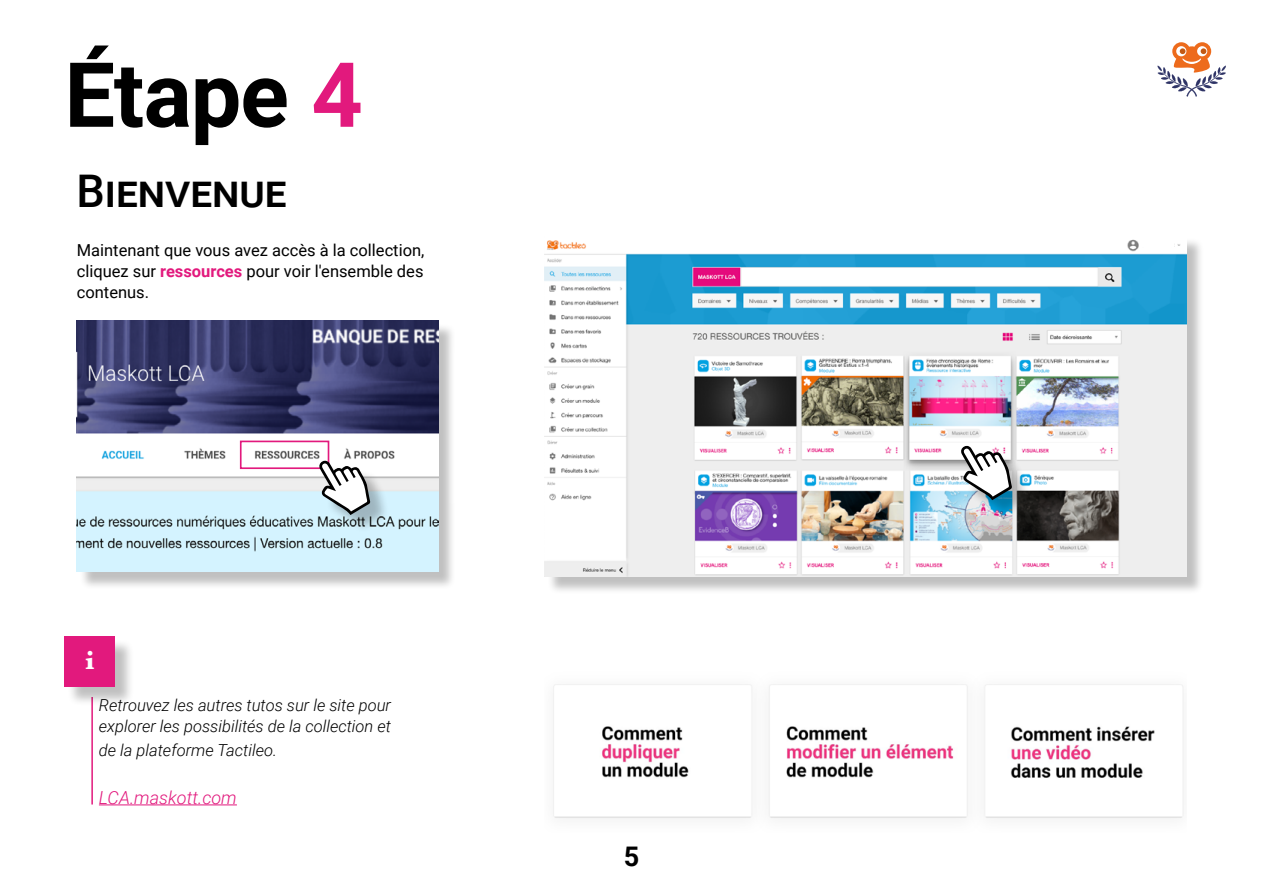
<style>
.page{position:relative;width:1263px;height:893px;background:#fff}
.page>*{position:absolute;margin:0;border:0;box-sizing:border-box;transform-origin:0 0}
.t1{font:700 90px "Roboto";letter-spacing:-.01em;color:#000}
.t2{font:500 45px "Roboto";color:#000}
.t3{font:700 27px "Roboto";color:#000}
.t4{font:700 27px "Baskerville";color:#fff}
.t5{font:italic 300 18px "Roboto";color:#e2197d}
.t6{font:italic 300 16.5px/21px "Roboto";color:#000}
.t7{font:16.5px/21px "Roboto";color:#000;text-align:justify}
.s1{color:#e2197d}
.s2{font-weight:700;color:#e2197d}
</style>
<div class="page">
<hr style="left:91px;top:697px;width:2px;height:107px;background:#e2197d">
<div style="left:66px;top:638px;width:68px;height:68px;background:#000;opacity:.25"></div>
<div style="left:64px;top:637px;width:51px;height:50px;background:#e2197d"></div>
<svg style="left:1157px;top:42px;width:69px;height:55px"></svg>
<div style="left:548px;top:238px;width:657px;height:357px;background:#000;opacity:.25"></div>
<img style="left:545px;top:238px;width:641px;height:338px">
<div style="left:80px;top:323px;width:376px;height:267px;background:#000;opacity:.25"></div>
<img style="left:77px;top:320px;width:361px;height:252px">
<div style="left:240px;top:441px;width:89px;height:28px;border:2px solid #e2197d"></div>
<img style="left:553px;top:684px;width:631px;height:135px">
<div style="left:1140px;top:239px;width:34px;height:8px;background:#fff"></div>
<hr style="left:99px;top:804px;width:138px;height:1px;background:#e2197d">
<div style="left:323px;top:464px;width:66px;height:70px;background:#000;opacity:.25"></div>
<svg style="left:319px;top:461px;width:51px;height:54px"></svg>
<div style="left:964px;top:449px;width:67px;height:70px;background:#000;opacity:.25"></div>
<svg style="left:960px;top:446px;width:52px;height:54px"></svg>
<h1 class="t1" style="left:64px;top:32px;width:300px">Étape <span class="s1">4</span></h1>
<h2 class="t2" style="left:77px;top:159px;width:212px">Bienvenue</h2>
<p class="t7" style="left:77px;top:239px;width:349px">Maintenant que vous avez accès à la collection, cliquez sur <span class="s2">ressources</span> pour voir l'ensemble des contenus.</p>
<h3 class="t4" style="left:86px;top:642px;width:10px">i</h3>
<p class="t6" style="left:99px;top:694px;width:294px">Retrouvez les autres tutos sur le site pour explorer les possibilités de la collection et</p>
<p class="t6" style="left:99px;top:739px;width:180px">de la plateforme Tactileo.</p>
<p class="t5" style="left:99px;top:785px;width:139px">LCA.maskott.com</p>
<h3 class="t3" style="left:624px;top:837px;width:17px">5</h3>
</div>
